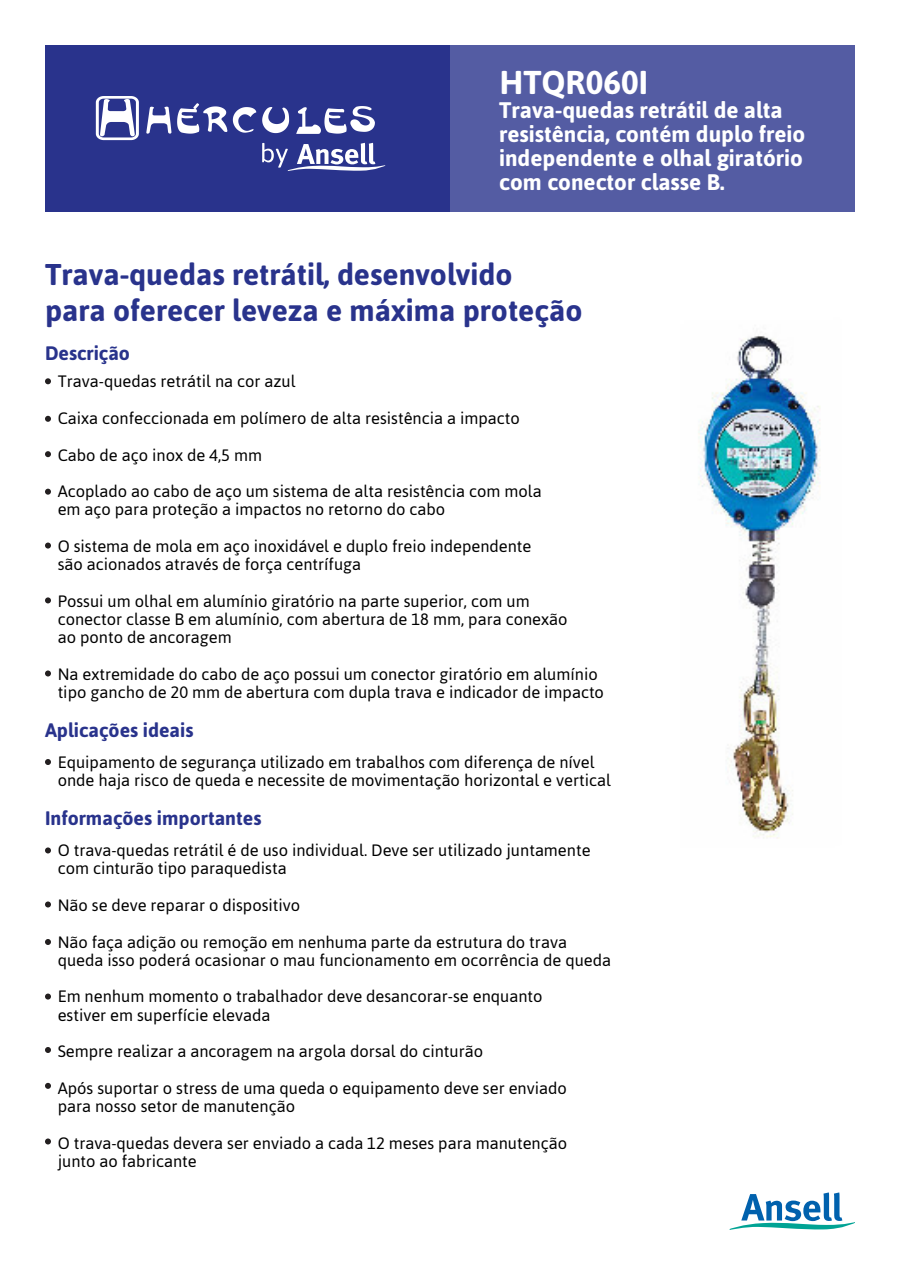
<style>
.page{position:relative;width:900px;height:1275px;background:#fff}
.page>*{position:absolute;margin:0;border:0;box-sizing:border-box;transform-origin:0 0}
.t1{font:700 33px "Asap";color:#fff}
.t2{font:700 30px "Asap";color:#29338c}
.t3{font:700 22.5px "Asap";color:#fff}
.t4{font:700 19.5px "Asap";color:#29338c}
.t5{font:16.5px/18.3px "Asap";color:#000}
</style>
<div class="page">
<div style="left:45px;top:45px;width:405px;height:167px;background:#29338c"></div>
<div style="left:450px;top:45px;width:405px;height:167px;background:#545ca3"></div>
<svg style="left:96px;top:96px;width:43px;height:44px"></svg>
<svg style="left:146px;top:107px;width:25px;height:27px"></svg>
<svg style="left:177px;top:103px;width:50px;height:31px"></svg>
<svg style="left:233px;top:107px;width:23px;height:26px"></svg>
<svg style="left:262px;top:107px;width:27px;height:26px"></svg>
<svg style="left:296px;top:106px;width:79px;height:28px"></svg>
<svg style="left:262px;top:143px;width:123px;height:28px"></svg>
<svg style="left:45px;top:847px;width:6px;height:6px"></svg>
<svg style="left:45px;top:902px;width:6px;height:6px"></svg>
<svg style="left:45px;top:939px;width:6px;height:6px"></svg>
<svg style="left:45px;top:1083px;width:6px;height:6px"></svg>
<svg style="left:45px;top:994px;width:6px;height:6px"></svg>
<svg style="left:45px;top:1138px;width:6px;height:6px"></svg>
<svg style="left:45px;top:1047px;width:6px;height:6px"></svg>
<svg style="left:45px;top:378px;width:6px;height:6px"></svg>
<svg style="left:45px;top:451px;width:6px;height:6px"></svg>
<svg style="left:45px;top:597px;width:6px;height:6px"></svg>
<svg style="left:45px;top:670px;width:6px;height:6px"></svg>
<svg style="left:45px;top:416px;width:6px;height:6px"></svg>
<svg style="left:45px;top:543px;width:6px;height:6px"></svg>
<svg style="left:45px;top:489px;width:6px;height:6px"></svg>
<svg style="left:45px;top:759px;width:6px;height:6px"></svg>
<svg style="left:730px;top:1192px;width:125px;height:38px"></svg>
<img style="left:698px;top:335px;width:122px;height:504px">
<p class="t1" style="left:499px;top:60px;width:150px">HTQR060I</p>
<p class="t3" style="left:499px;top:95px;width:285px">Trava-quedas retrátil de alta</p>
<p class="t3" style="left:499px;top:119px;width:308px">resistência, contém duplo freio</p>
<p class="t3" style="left:499px;top:143px;width:305px">independente e olhal giratório</p>
<p class="t3" style="left:499px;top:167px;width:227px">com conector classe B.</p>
<p class="t2" style="left:45px;top:254px;width:469px">Trava-quedas retrátil, desenvolvido</p>
<p class="t2" style="left:45px;top:290px;width:539px">para oferecer leveza e máxima proteção</p>
<p class="t4" style="left:45px;top:340px;width:87px">Descrição</p>
<p class="t5" style="left:58px;top:372px;width:240px">Trava-quedas retrátil na cor azul</p>
<p class="t5" style="left:58px;top:409px;width:464px">Caixa confeccionada em polímero de alta resistência a impacto</p>
<p class="t5" style="left:58px;top:445px;width:206px">Cabo de aço inox de 4,5 mm</p>
<p class="t5" style="left:58px;top:482px;width:486px">Acoplado ao cabo de aço um sistema de alta resistência com mola</p>
<p class="t5" style="left:58px;top:500px;width:389px">em aço para proteção a impactos no retorno do cabo</p>
<p class="t5" style="left:58px;top:536px;width:475px">O sistema de mola em aço inoxidável e duplo freio independente</p>
<p class="t5" style="left:58px;top:555px;width:305px">são acionados através de força centrífuga</p>
<p class="t5" style="left:58px;top:591px;width:474px">Possui um olhal em alumínio giratório na parte superior, com um</p>
<p class="t5" style="left:58px;top:609px;width:511px">conector classe B em alumínio, com abertura de 18 mm, para conexão</p>
<p class="t5" style="left:58px;top:628px;width:176px">ao ponto de ancoragem</p>
<p class="t5" style="left:58px;top:664px;width:542px">Na extremidade do cabo de aço possui um conector giratório em alumínio</p>
<p class="t5" style="left:58px;top:683px;width:548px">tipo gancho de 20 mm de abertura com dupla trava e indicador de impacto</p>
<p class="t4" style="left:45px;top:717px;width:150px">Aplicações ideais</p>
<p class="t5" style="left:58px;top:752px;width:555px">Equipamento de segurança utilizado em trabalhos com diferença de nível onde haja risco de queda e necessite de movimentação horizontal e vertical</p>
<p class="t4" style="left:45px;top:805px;width:218px">Informações importantes</p>
<p class="t5" style="left:58px;top:841px;width:534px">O trava-quedas retrátil é de uso individual. Deve ser utilizado juntamente</p>
<p class="t5" style="left:58px;top:859px;width:230px">com cinturão tipo paraquedista</p>
<p class="t5" style="left:58px;top:896px;width:244px">Não se deve reparar o dispositivo</p>
<p class="t5" style="left:58px;top:932px;width:511px">Não faça adição ou remoção em nenhuma parte da estrutura do trava</p>
<p class="t5" style="left:58px;top:950px;width:555px">queda isso poderá ocasionar o mau funcionamento em ocorrência de queda</p>
<p class="t5" style="left:58px;top:987px;width:487px">Em nenhum momento o trabalhador deve desancorar-se enquanto</p>
<p class="t5" style="left:58px;top:1005px;width:214px">estiver em superfície elevada</p>
<p class="t5" style="left:58px;top:1042px;width:427px">Sempre realizar a ancoragem na argola dorsal do cinturão</p>
<p class="t5" style="left:58px;top:1078px;width:511px">Após suportar o stress de uma queda o equipamento deve ser enviado</p>
<p class="t5" style="left:58px;top:1096px;width:239px">para nosso setor de manutenção</p>
<p class="t5" style="left:58px;top:1133px;width:511px">O trava-quedas devera ser enviado a cada 12 meses para manutenção</p>
<p class="t5" style="left:58px;top:1151px;width:141px">junto ao fabricante</p>
</div>
